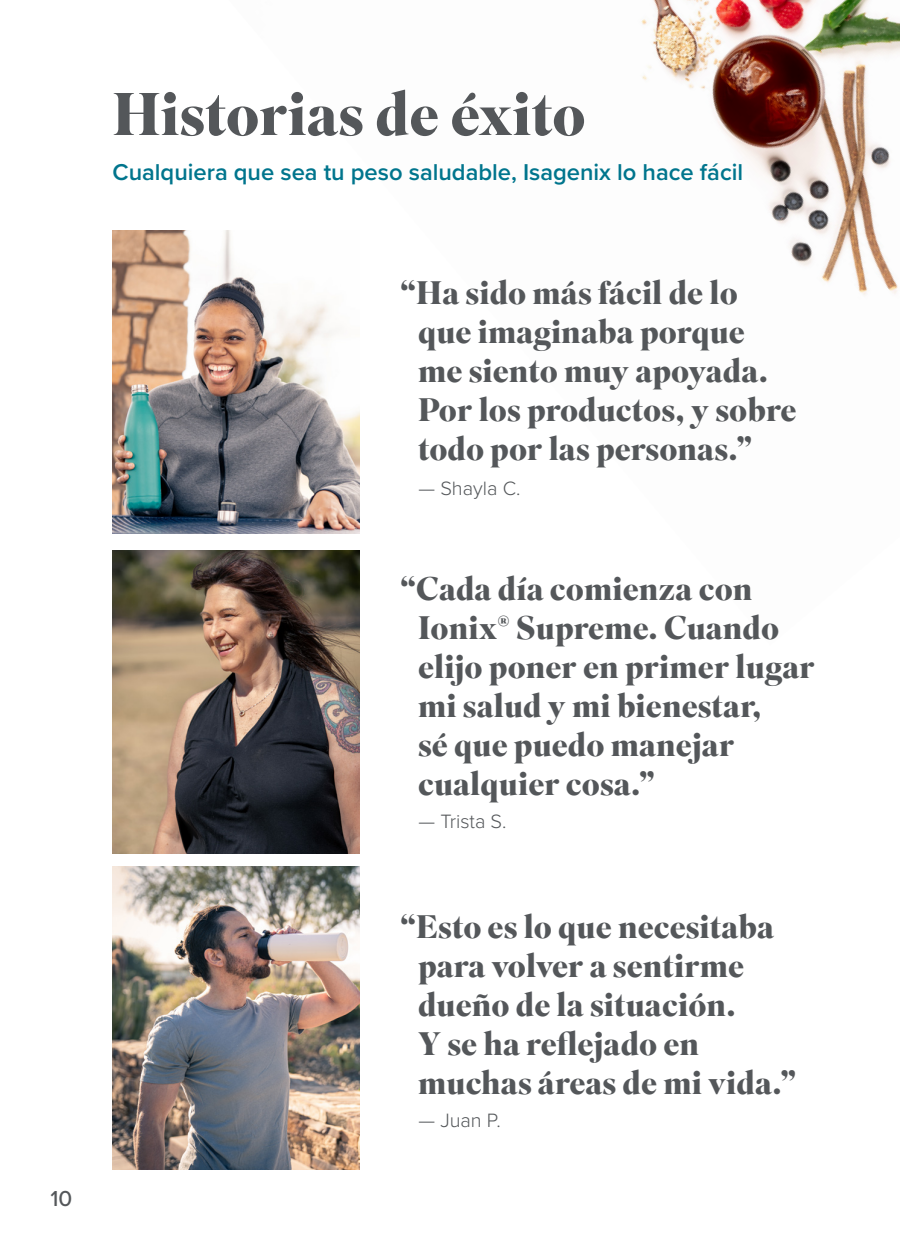
<style>
.page{position:relative;width:900px;height:1260px;background:#fff}
.page>*{position:absolute;margin:0;border:0;box-sizing:border-box;transform-origin:0 0}
.t1{font:700 60px "Superior Title";color:#54575a}
.t2{font:700 32.5px/39px "Superior Title";color:#54575a}
.t3{font:600 23.75px "Proxima Nova";color:#00758d}
.t4{font:500 22.5px "Proxima Nova";color:#54575a}
.t5{font:300 20px "Proxima Nova";color:#54575a}
</style>
<div class="page">
<img style="left:641px;top:0;width:259px;height:295px">
<img style="left:112px;top:230px;width:248px;height:304px">
<img style="left:112px;top:550px;width:248px;height:303px">
<img style="left:112px;top:867px;width:248px;height:303px">
<p class="t4" style="left:50px;top:1181px;width:23px">10</p>
<p class="t1" style="left:112px;top:77px;width:475px">Historias de éxito</p>
<p class="t3" style="left:112px;top:155px;width:632px">Cualquiera que sea tu peso saludable, Isagenix lo hace fácil</p>
<p class="t2" style="left:418px;top:275px;width:380px;text-indent:-18px">“Ha sido más fácil de lo que imaginaba porque me siento muy apoyada.<br>Por los productos, y sobre todo por las personas.”</p>
<p class="t5" style="left:418px;top:474px;width:104px">— Shayla C.</p>
<p class="t2" style="left:418px;top:571px;width:398px;text-indent:-18px">“Cada día comienza con<br>Ionix® Supreme. Cuando elijo poner en primer lugar mi salud y mi bienestar,<br>sé que puedo manejar cualquier cosa.”</p>
<p class="t5" style="left:418px;top:806px;width:90px">— Trista S.</p>
<p class="t2" style="left:418px;top:909px;width:380px;text-indent:-18px">“Esto es lo que necesitaba para volver a sentirme dueño de la situación.<br>Y se ha reflejado en muchas áreas de mi vida.”</p>
<p class="t5" style="left:418px;top:1105px;width:84px">— Juan P.</p>
</div>
